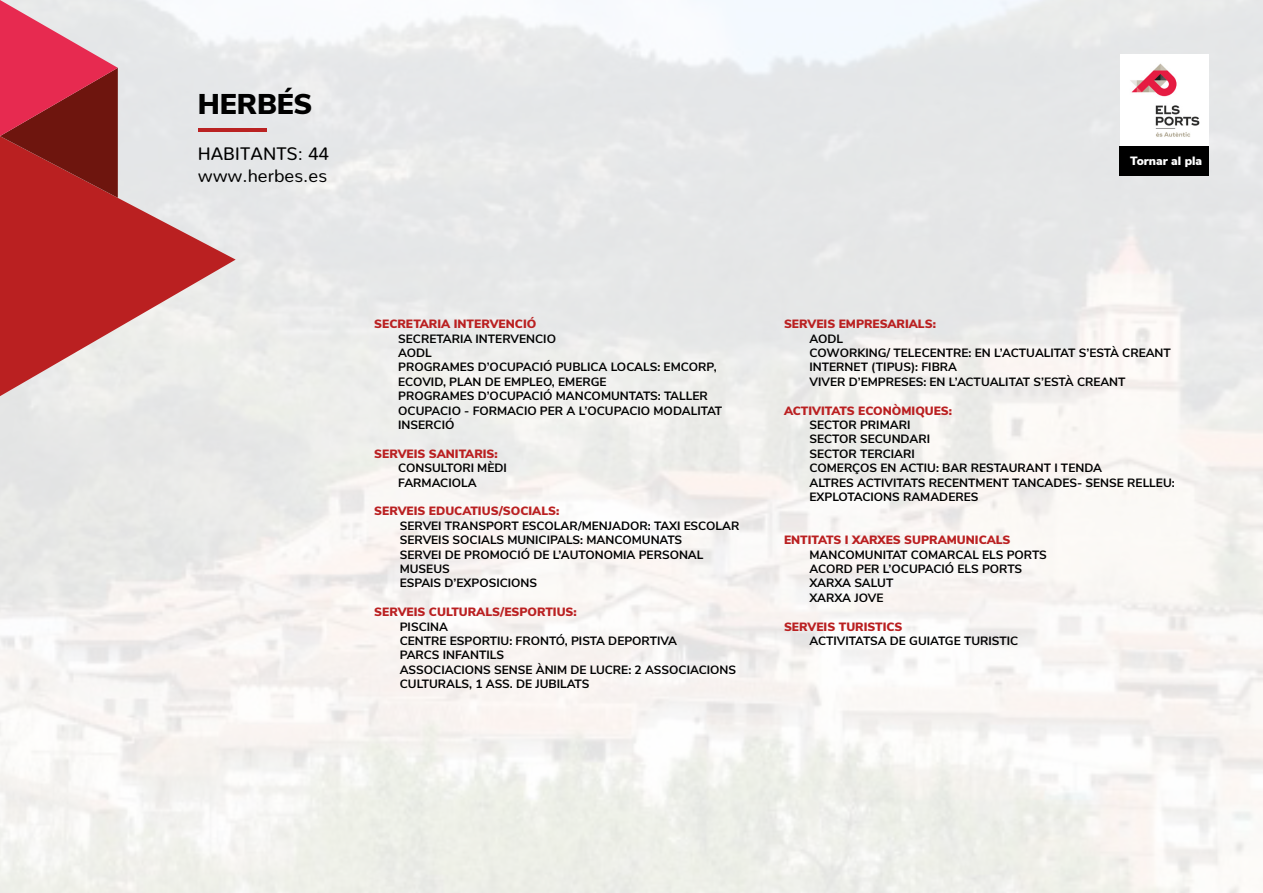
<style>
.page{position:relative;width:1263px;height:893px;background:#fff}
.page>*{position:absolute;margin:0;border:0;box-sizing:border-box;transform-origin:0 0}
.t1{font:900 28.5px "Nunito Sans";color:#000}
.t2{font:18px/21.6px "Nunito";color:#000}
.t3{font:700 12px/14.4px "Nunito Sans";color:#000}
.t4{font:900 12px "Nunito Sans";color:#ba2021}
.t5{font:900 12px "Nunito Sans";color:#fff}
</style>
<div class="page">
<img style="left:0;top:0;width:1263px;height:893px">
<svg style="left:0;top:136px;width:236px;height:260px;background:#d18585"></svg>
<svg style="left:0;top:0;width:118px;height:198px;background:#b8424d"></svg>
<hr style="left:199px;top:129px;width:68px;height:3px;background:#ba2222">
<img style="left:1120px;top:54px;width:89px;height:92px">
<div style="left:1119px;top:146px;width:90px;height:29px;background:#000"></div>
<h1 class="t1" style="left:198px;top:83px;width:116px">HERBÉS</h1>
<h2 class="t2" style="left:198px;top:141px;width:133px">HABITANTS: 44 www.herbes.es</h2>
<p class="t5" style="left:1130px;top:152px;width:74px">Tornar al pla</p>
<p class="t4" style="left:374px;top:315px;width:164px">SECRETARIA INTERVENCIÓ</p>
<p class="t3" style="left:398px;top:331px;width:326px">SECRETARIA INTERVENCIO<br>AODL<br>PROGRAMES D’OCUPACIÓ PUBLICA LOCALS: EMCORP,<br>ECOVID, PLAN DE EMPLEO, EMERGE<br>PROGRAMES D’OCUPACIÓ MANCOMUNTATS: TALLER<br>OCUPACIO - FORMACIO PER A L’OCUPACIO MODALITAT<br>INSERCIÓ</p>
<p class="t4" style="left:374px;top:445px;width:125px">SERVEIS SANITARIS:</p>
<p class="t3" style="left:398px;top:460px;width:110px">CONSULTORI MÈDI<br>FARMACIOLA</p>
<p class="t4" style="left:374px;top:502px;width:187px">SERVEIS EDUCATIUS/SOCIALS:</p>
<p class="t3" style="left:400px;top:518px;width:341px">SERVEI TRANSPORT ESCOLAR/MENJADOR: TAXI ESCOLAR SERVEIS SOCIALS MUNICIPALS: MANCOMUNATS<br>SERVEI DE PROMOCIÓ DE L’AUTONOMIA PERSONAL MUSEUS<br>ESPAIS D’EXPOSICIONS</p>
<p class="t4" style="left:374px;top:603px;width:204px">SERVEIS CULTURALS/ESPORTIUS:</p>
<p class="t3" style="left:400px;top:619px;width:338px">PISCINA<br>CENTRE ESPORTIU: FRONTÓ, PISTA DEPORTIVA<br>PARCS INFANTILS<br>ASSOCIACIONS SENSE ÀNIM DE LUCRE: 2 ASSOCIACIONS<br>CULTURALS, 1 ASS. DE JUBILATS</p>
<p class="t4" style="left:784px;top:315px;width:153px">SERVEIS EMPRESARIALS:</p>
<p class="t3" style="left:809px;top:331px;width:363px">AODL<br>COWORKING/ TELECENTRE: EN L’ACTUALITAT S’ESTÀ CREANT INTERNET (TIPUS): FIBRA<br>VIVER D’EMPRESES: EN L’ACTUALITAT S’ESTÀ CREANT</p>
<p class="t4" style="left:784px;top:402px;width:170px">ACTIVITATS ECONÒMIQUES:</p>
<p class="t3" style="left:809px;top:417px;width:367px">SECTOR PRIMARI<br>SECTOR SECUNDARI<br>SECTOR TERCIARI<br>COMERÇOS EN ACTIU: BAR RESTAURANT I TENDA<br>ALTRES ACTIVITATS RECENTMENT TANCADES- SENSE RELLEU:<br>EXPLOTACIONS RAMADERES</p>
<p class="t4" style="left:784px;top:531px;width:228px">ENTITATS I XARXES SUPRAMUNICALS</p>
<p class="t3" style="left:809px;top:547px;width:239px">MANCOMUNITAT COMARCAL ELS PORTS<br>ACORD PER L’OCUPACIÓ ELS PORTS<br>XARXA SALUT<br>XARXA JOVE</p>
<p class="t4" style="left:784px;top:618px;width:120px">SERVEIS TURISTICS</p>
<p class="t3" style="left:809px;top:633px;width:210px">ACTIVITATSA DE GUIATGE TURISTIC</p>
</div>
